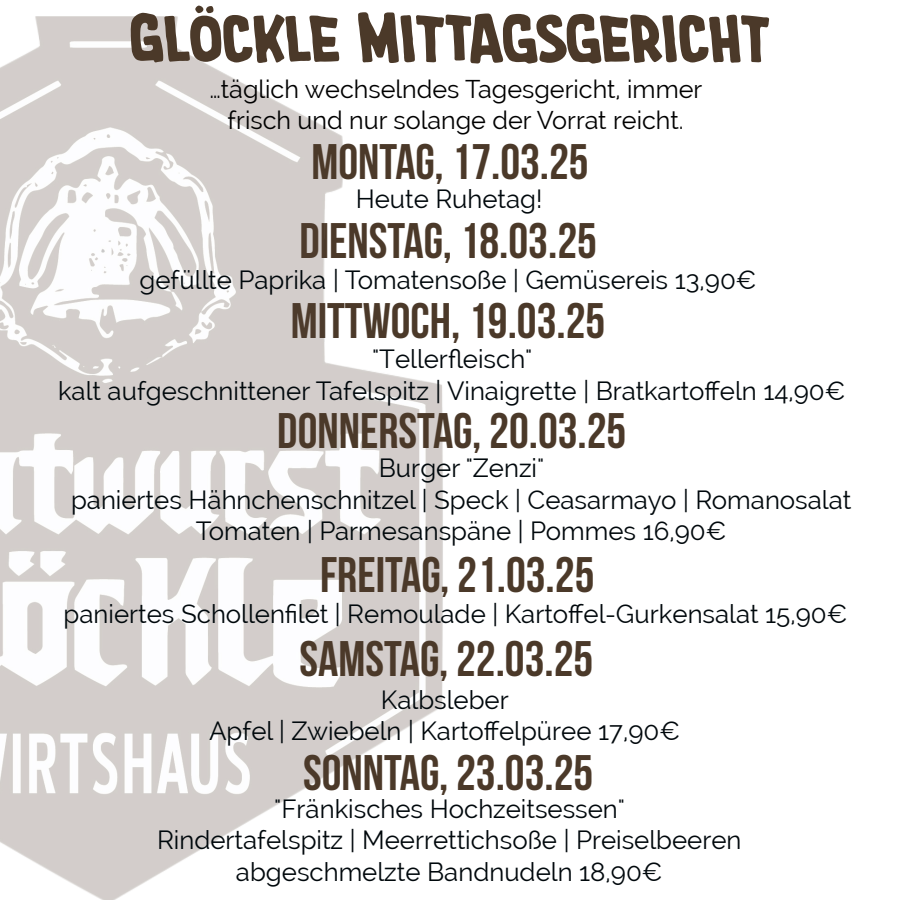
<style>
.page{position:relative;width:900px;height:900px;background:#fff}
.page>*{position:absolute;margin:0;border:0;box-sizing:border-box;transform-origin:0 0}
.t1{font:700 56.1px "Imaginary Friend BB";color:#4b3929}
.t2{font:49.9px/80.7px "Bebas Neue";color:#4b3929}
.t3{font:25.8px/31.6px "Raleway";color:#00080c;text-align:center}
.t4{font:25.2px/30.8px "Raleway";color:#000;text-align:center}
</style>
<div class="page">
<img style="left:0;top:16px;width:443px;height:884px">
<h1 class="t1" style="left:129px;top:-4px;width:642px">GLÖCKLE MITTAGSGERICHT</h1>
<p class="t4" style="left:209px;top:74px;width:495px">…täglich wechselndes Tagesgericht, immer frisch und nur solange der Vorrat reicht.</p>
<h2 class="t2" style="left:311px;top:121px;width:279px">MONTAG, 17.03.25</h2>
<p class="t3" style="left:356px;top:183px;width:188px">Heute Ruhetag!</p>
<h2 class="t2" style="left:291px;top:199px;width:316px">DIENSTAG, 18.03.25<br>MITTWOCH, 19.03.25</h2>
<p class="t3" style="left:140px;top:264px;width:619px">gefüllte Paprika | Tomatensoße | Gemüsereis 13,90€</p>
<p class="t3" style="left:58px;top:344px;width:789px">"Tellerfleisch"<br>kalt aufgeschnittener Tafelspitz | Vinaigrette | Bratkartoffeln 14,90€</p>
<h2 class="t2" style="left:277px;top:389px;width:351px">DONNERSTAG, 20.03.25</h2>
<p class="t3" style="left:71px;top:452px;width:782px">Burger "Zenzi"<br>paniertes Hähnchenschnitzel | Speck | Ceasarmayo | Romanosalat<br>Tomaten | Parmesanspäne | Pommes 16,90€</p>
<h2 class="t2" style="left:299px;top:532px;width:297px;line-height:84px;text-align:center">FREITAG, 21.03.25<br>SAMSTAG, 22.03.25</h2>
<p class="t3" style="left:64px;top:598px;width:785px">paniertes Schollenfilet | Remoulade | Kartoffel-Gurkensalat 15,90€</p>
<p class="t3" style="left:209px;top:684px;width:473px">Kalbsleber<br>Apfel | Zwiebeln | Kartoffelpüree 17,90€</p>
<h2 class="t2" style="left:303px;top:732px;width:292px">SONNTAG, 23.03.25</h2>
<p class="t3" style="left:157px;top:793px;width:586px">"Fränkisches Hochzeitsessen"<br>Rindertafelspitz | Meerrettichsoße | Preiselbeeren abgeschmelzte Bandnudeln 18,90€</p>
</div>
